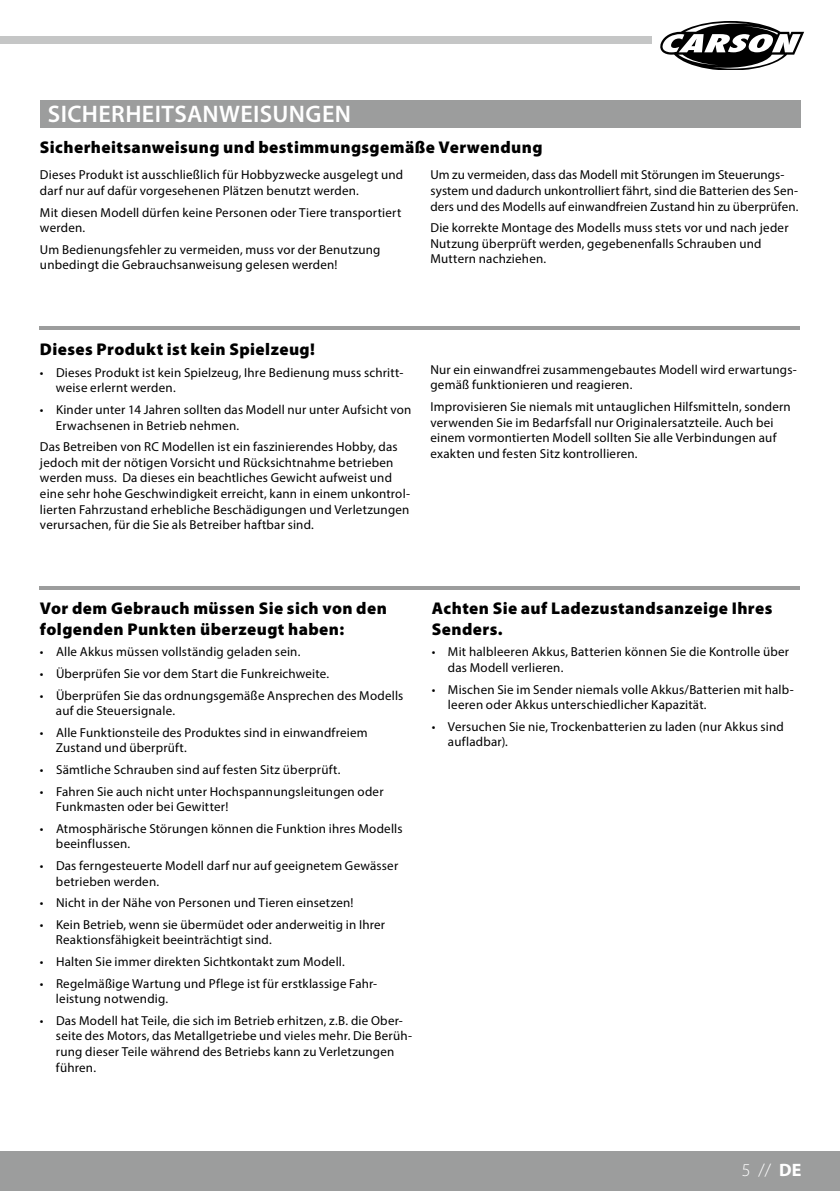
<style>
.page{position:relative;width:840px;height:1191px;background:#fff}
.page>*{position:absolute;margin:0;border:0;box-sizing:border-box;transform-origin:0 0}
.t1{font:600 24px "Myriad Pro";letter-spacing:.02em;color:#fff}
.t2{font:300 18px "Myriad Pro";color:#fff}
.t3{font:900 17px/20.4px "Myriad Pro";letter-spacing:.025em;color:#000}
.t4{font:13px/15.6px "Myriad Pro";letter-spacing:.015em;color:#000}
.s1{font-weight:700}
</style>
<div class="page">
<div style="left:0;top:1151px;width:839px;height:40px;background:#9c9d9d"></div>
<div style="left:0;top:36px;width:651px;height:8px;background:#c5c6c6"></div>
<svg style="left:660px;top:21px;width:144px;height:49px"></svg>
<hr style="left:40px;top:586px;width:759px;height:3px;background:#9c9d9d">
<hr style="left:40px;top:326px;width:759px;height:4px;background:#9c9d9d">
<div style="left:40px;top:100px;width:759px;height:28px;background:#9c9d9d"></div>
<h1 class="t1" style="left:48px;top:99px;width:304px">SICHERHEITSANWEISUNGEN</h1>
<h3 class="t3" style="left:40px;top:136px;width:504px">Sicherheitsanweisung und bestimmungsgemäße Verwendung</h3>
<p class="t4" style="left:40px;top:167px;width:364px">Dieses Produkt ist ausschließlich für Hobbyzwecke ausgelegt und darf nur auf dafür vorgesehenen Plätzen benutzt werden.</p>
<p class="t4" style="left:40px;top:204px;width:362px">Mit diesen Modell dürfen keine Personen oder Tiere transportiert werden.</p>
<p class="t4" style="left:40px;top:241px;width:342px">Um Bedienungsfehler zu vermeiden, muss vor der Benutzung unbedingt die Gebrauchsanweisung gelesen werden!</p>
<p class="t4" style="left:430px;top:167px;width:369px">Um zu vermeiden, dass das Modell mit Störungen im Steuerungs&shy;system und dadurch unkontrolliert fährt, sind die Batterien des Sen&shy;ders und des Modells auf einwandfreien Zustand hin zu überprüfen.</p>
<p class="t4" style="left:430px;top:220px;width:359px">Die korrekte Montage des Modells muss stets vor und nach jeder<br>Nutzung überprüft werden, gegebenenfalls Schrauben und<br>Muttern nachziehen.</p>
<h3 class="t3" style="left:40px;top:338px;width:276px">Dieses Produkt ist kein Spielzeug!</h3>
<p class="t4" style="left:56px;top:364px;width:349px;text-indent:-16px">• Dieses Produkt ist kein Spielzeug, Ihre Bedienung muss schritt&shy;weise erlernt werden.</p>
<p class="t4" style="left:56px;top:401px;width:357px;text-indent:-16px">• Kinder unter 14 Jahren sollten das Modell nur unter Aufsicht von<br>Erwachsenen in Betrieb nehmen.</p>
<p class="t4" style="left:40px;top:439px;width:371px">Das Betreiben von RC Modellen ist ein faszinierendes Hobby, das jedoch mit der nötigen Vorsicht und Rücksichtnahme betrieben werden muss. Da dieses ein beachtliches Gewicht aufweist und eine sehr hohe Geschwindigkeit erreicht, kann in einem unkontrol&shy;lierten Fahrzustand erhebliche Beschädigungen und Verletzungen verursachen, für die Sie als Betreiber haftbar sind.</p>
<p class="t4" style="left:430px;top:361px;width:367px">Nur ein einwandfrei zusammengebautes Modell wird erwartungs&shy;gemäß funktionieren und reagieren.</p>
<p class="t4" style="left:430px;top:398px;width:361px">Improvisieren Sie niemals mit untauglichen Hilfsmitteln, sondern verwenden Sie im Bedarfsfall nur Originalersatzteile. Auch bei einem vormontierten Modell sollten Sie alle Verbindungen auf exakten und festen Sitz kontrollieren.</p>
<h3 class="t3" style="left:40px;top:597px;width:348px">Vor dem Gebrauch müssen Sie sich von den folgenden Punkten überzeugt haben:</h3>
<p class="t4" style="left:40px;top:644px;width:262px">• Alle Akkus müssen vollständig geladen sein.</p>
<p class="t4" style="left:40px;top:665px;width:290px">• Überprüfen Sie vor dem Start die Funkreichweite.</p>
<p class="t4" style="left:56px;top:687px;width:348px;text-indent:-16px">• Überprüfen Sie das ordnungsgemäße Ansprechen des Modells auf die Steuersignale.</p>
<p class="t4" style="left:56px;top:724px;width:313px;text-indent:-16px">• Alle Funktionsteile des Produktes sind in einwandfreiem<br>Zustand und überprüft.</p>
<p class="t4" style="left:40px;top:761px;width:302px">• Sämtliche Schrauben sind auf festen Sitz überprüft.</p>
<p class="t4" style="left:56px;top:783px;width:329px;text-indent:-16px">• Fahren Sie auch nicht unter Hochspannungsleitungen oder<br>Funkmasten oder bei Gewitter!</p>
<p class="t4" style="left:56px;top:820px;width:348px;text-indent:-16px">• Atmosphärische Störungen können die Funktion ihres Modells beeinflussen.</p>
<p class="t4" style="left:56px;top:857px;width:343px;text-indent:-16px">• Das ferngesteuerte Modell darf nur auf geeignetem Gewässer betrieben werden.</p>
<p class="t4" style="left:40px;top:894px;width:315px">• Nicht in der Nähe von Personen und Tieren einsetzen!</p>
<p class="t4" style="left:56px;top:916px;width:330px;text-indent:-16px">• Kein Betrieb, wenn sie übermüdet oder anderweitig in Ihrer<br>Reaktionsfähigkeit beeinträchtigt sind.</p>
<p class="t4" style="left:40px;top:953px;width:306px">• Halten Sie immer direkten Sichtkontakt zum Modell.</p>
<p class="t4" style="left:56px;top:975px;width:322px;text-indent:-16px">• Regelmäßige Wartung und Pflege ist für erstklassige Fahr&shy;leistung notwendig.</p>
<p class="t4" style="left:56px;top:1012px;width:357px;text-indent:-16px">• Das Modell hat Teile, die sich im Betrieb erhitzen, z.B. die Ober&shy;seite des Motors, das Metallgetriebe und vieles mehr. Die Berüh&shy;rung dieser Teile während des Betriebs kann zu Verletzungen führen.</p>
<h3 class="t3" style="left:432px;top:597px;width:342px">Achten Sie auf Ladezustandsanzeige Ihres<br>Senders.</h3>
<p class="t4" style="left:447px;top:644px;width:342px;text-indent:-16px">• Mit halbleeren Akkus, Batterien können Sie die Kontrolle über das Modell verlieren.</p>
<p class="t4" style="left:447px;top:681px;width:347px;text-indent:-16px">• Mischen Sie im Sender niemals volle Akkus/Batterien mit halb&shy;leeren oder Akkus unterschiedlicher Kapazität.</p>
<p class="t4" style="left:447px;top:718px;width:337px;text-indent:-16px">• Versuchen Sie nie, Trockenbatterien zu laden (nur Akkus sind aufladbar).</p>
<h2 class="t2" style="left:741px;top:1159px;width:49px">5 // <span class="s1">DE</span></h2>
</div>
